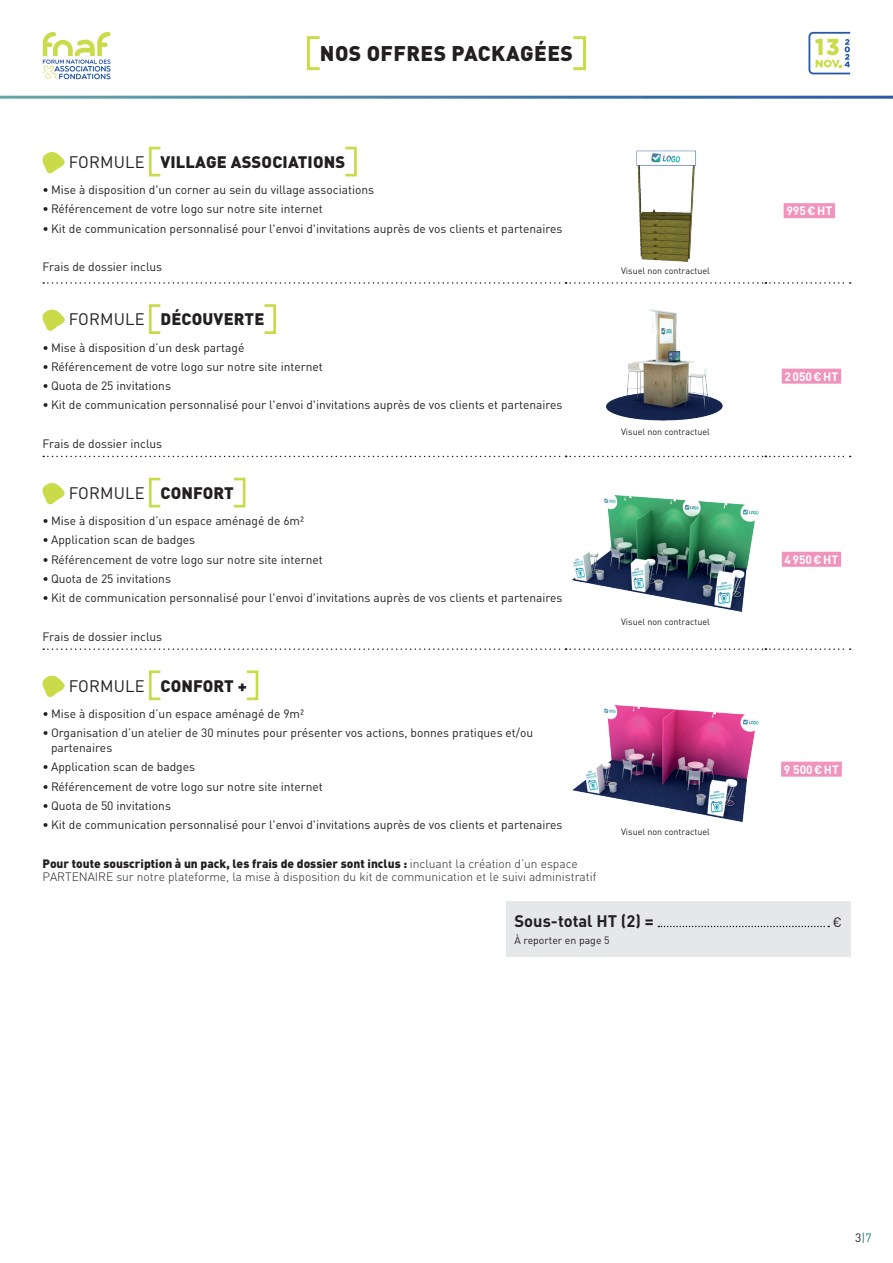
<style>
.page{position:relative;width:893px;height:1263px;background:#fff}
.page>*{position:absolute;margin:0;border:0;box-sizing:border-box;transform-origin:0 0}
.t1{font:900 21px "DINOT";letter-spacing:.02em;color:#231f20}
.t2{font:900 16.5px "DINOT";letter-spacing:.01em;color:#231f20}
.t3{font:700 16.5px "DINOT";color:#231f20}
.t4{font:16.5px "DINOT";letter-spacing:.01em;color:#231f20}
.t5{font:13.5px "DINOT";color:#231f20}
.t6{font:12px/15px "DINOT";color:#231f20}
.t7{font:300 12px "DINOT";color:#231f20}
.t8{font:900 12px "DIN";color:#231f20}
.t9{font:700 12px "DINOT";color:#fff}
.t10{font:12px "DINOT";color:#16887f}
.t11{font:10.5px "DINOT";color:#231f20}
.t12{font:9px "DINOT";color:#231f20}
.s1{font-weight:400}
.s2{font-weight:900}
.s3{font-family:"DINOT";font-weight:300}
.s4{color:#231f20}
</style>
<div class="page">
<div style="left:307px;top:36px;width:14px;height:34px;border:3px solid #c9db49"></div>
<div style="left:572px;top:36px;width:14px;height:34px;border:3px solid #c9db49"></div>
<svg style="left:43px;top:32px;width:68px;height:48px"></svg>
<svg style="left:808px;top:31px;width:43px;height:44px"></svg>
<svg style="left:43px;top:282px;width:808px;height:2px"></svg>
<svg style="left:43px;top:456px;width:808px;height:1px"></svg>
<svg style="left:43px;top:648px;width:808px;height:2px"></svg>
<svg style="left:42px;top:152px;width:23px;height:22px"></svg>
<div style="left:149px;top:147px;width:13px;height:29px;border:3px solid #c9db49"></div>
<div style="left:344px;top:147px;width:13px;height:29px;border:3px solid #c9db49"></div>
<img style="left:634px;top:150px;width:63px;height:112px">
<div style="left:784px;top:203px;width:51px;height:15px;background:#f194bd"></div>
<svg style="left:42px;top:309px;width:23px;height:22px"></svg>
<div style="left:149px;top:304px;width:13px;height:30px;border:3px solid #c9db49"></div>
<div style="left:263px;top:304px;width:13px;height:30px;border:3px solid #c9db49"></div>
<img style="left:606px;top:309px;width:117px;height:112px">
<div style="left:782px;top:369px;width:59px;height:15px;background:#f194bd"></div>
<svg style="left:42px;top:483px;width:23px;height:22px"></svg>
<div style="left:149px;top:478px;width:13px;height:29px;border:3px solid #c9db49"></div>
<div style="left:233px;top:478px;width:12px;height:29px;border:3px solid #c9db49"></div>
<img style="left:572px;top:495px;width:187px;height:117px">
<div style="left:782px;top:552px;width:59px;height:15px;background:#f194bd"></div>
<svg style="left:42px;top:675px;width:23px;height:22px"></svg>
<div style="left:149px;top:670px;width:13px;height:30px;border:3px solid #c9db49"></div>
<div style="left:245px;top:670px;width:13px;height:30px;border:3px solid #c9db49"></div>
<img style="left:572px;top:705px;width:187px;height:117px">
<div style="left:781px;top:762px;width:61px;height:15px;background:#f194bd"></div>
<div style="left:506px;top:901px;width:344px;height:56px;background:#e6e7e9"></div>
<svg style="left:658px;top:926px;width:171px;height:1px"></svg>
<h1 class="t1" style="left:320px;top:39px;width:255px">NOS OFFRES PACKAGÉES</h1>
<h2 class="t2" style="left:69px;top:151px;width:278px"><span class="s1">FORMULE</span> VILLAGE ASSOCIATIONS</h2>
<p class="t6" style="left:43px;top:182px;width:333px">• Mise à disposition d'un corner au sein du village associations</p>
<p class="t6" style="left:43px;top:201px;width:282px">• Référencement de votre logo sur notre site internet</p>
<p class="t6" style="left:43px;top:221px;width:521px">• Kit de communication personnalisé pour l'envoi d'invitations auprès de vos clients et partenaires</p>
<p class="t6" style="left:43px;top:259px;width:121px">Frais de dossier inclus</p>
<h2 class="t2" style="left:69px;top:308px;width:197px"><span class="s1">FORMULE</span> DÉCOUVERTE</h2>
<p class="t6" style="left:43px;top:340px;width:203px">• Mise à disposition d’un desk partagé</p>
<p class="t6" style="left:43px;top:359px;width:282px">• Référencement de votre logo sur notre site internet</p>
<p class="t6" style="left:43px;top:378px;width:130px">• Quota de 25 invitations</p>
<p class="t6" style="left:43px;top:397px;width:521px">• Kit de communication personnalisé pour l'envoi d'invitations auprès de vos clients et partenaires</p>
<p class="t6" style="left:43px;top:436px;width:121px">Frais de dossier inclus</p>
<h2 class="t4" style="left:69px;top:483px;width:167px">FORMULE <span class="s2">CONFORT</span></h2>
<p class="t6" style="left:43px;top:513px;width:263px">• Mise à disposition d’un espace aménagé de 6m²</p>
<p class="t6" style="left:43px;top:532px;width:154px">• Application scan de badges</p>
<p class="t6" style="left:43px;top:552px;width:282px">• Référencement de votre logo sur notre site internet</p>
<p class="t6" style="left:43px;top:571px;width:130px">• Quota de 25 invitations</p>
<p class="t6" style="left:43px;top:590px;width:521px">• Kit de communication personnalisé pour l'envoi d'invitations auprès de vos clients et partenaires</p>
<p class="t6" style="left:43px;top:629px;width:121px">Frais de dossier inclus</p>
<h2 class="t2" style="left:69px;top:675px;width:179px"><span class="s1">FORMULE</span> CONFORT +</h2>
<p class="t12" style="left:621px;top:266px;width:90px">Visuel non contractuel</p>
<p class="t12" style="left:621px;top:426px;width:90px">Visuel non contractuel</p>
<p class="t12" style="left:621px;top:616px;width:90px">Visuel non contractuel</p>
<p class="t9" style="left:786px;top:203px;width:47px">995€HT</p>
<p class="t9" style="left:784px;top:368px;width:55px">2050€HT</p>
<p class="t9" style="left:784px;top:552px;width:55px">4950€HT</p>
<p class="t6" style="left:43px;top:706px;width:263px">• Mise à disposition d’un espace aménagé de 9m²</p>
<p class="t6" style="left:51px;top:725px;width:484px;text-indent:-9px">• Organisation d’un atelier de 30 minutes pour présenter vos actions, bonnes pratiques et/ou partenaires</p>
<p class="t6" style="left:43px;top:759px;width:154px">• Application scan de badges</p>
<p class="t6" style="left:43px;top:778px;width:282px">• Référencement de votre logo sur notre site internet</p>
<p class="t6" style="left:43px;top:798px;width:130px">• Quota de 50 invitations</p>
<p class="t6" style="left:43px;top:817px;width:521px">• Kit de communication personnalisé pour l'envoi d'invitations auprès de vos clients et partenaires</p>
<p class="t8" style="left:43px;top:855px;width:537px">Pour toute souscription à un pack, les frais de dossier sont inclus : <span class="s3">incluant la création d’un espace</span></p>
<p class="t7" style="left:43px;top:869px;width:555px">PARTENAIRE sur notre plateforme, la mise à disposition du kit de communication et le suivi administratif</p>
<h2 class="t3" style="left:514px;top:910px;width:141px">Sous-total HT (2) =</h2>
<p class="t5" style="left:833px;top:914px;width:11px">€</p>
<p class="t11" style="left:514px;top:933px;width:97px">À reporter en page 5</p>
<p class="t9" style="left:784px;top:761px;width:57px">9 500€HT</p>
<p class="t12" style="left:621px;top:826px;width:90px">Visuel non contractuel</p>
<p class="t10" style="left:855px;top:1230px;width:18px"><span class="s4">3</span>|7</p>
</div>
